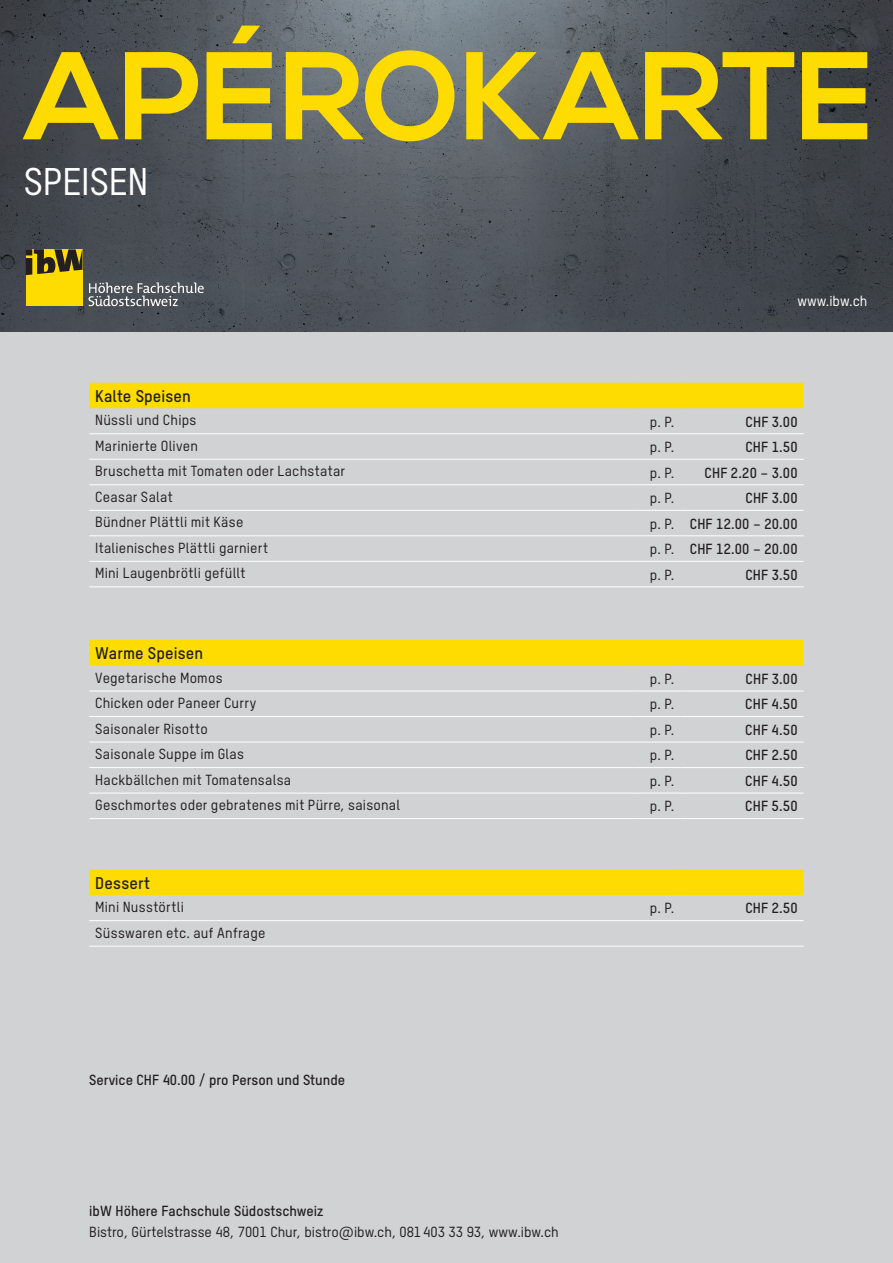
<style>
.page{position:relative;width:893px;height:1263px;background:#d1d2d4}
.page>*{position:absolute;margin:0;border:0;box-sizing:border-box;transform-origin:0 0}
.t1{font:700 124.5px "Nexa";letter-spacing:-.005em;color:#ffdc01}
.t2{font:37.5px "T Star Medium";color:#fff}
.t3{font:16.5px "T Star Bold";letter-spacing:.01em;color:#231f20}
.t4{font:14.25px "T Star Medium";letter-spacing:.015em;color:#231f20}
.t5{font:14.25px "T Star Bold";color:#231f20}
.t6{font:14.25px "T Star Medium";color:#fff}
.s1{font-family:"T Star Medium"}
</style>
<div class="page">
<hr style="left:89px;top:433px;width:545px;height:1px;background:#fff">
<hr style="left:634px;top:433px;width:46px;height:1px;background:#fff">
<hr style="left:680px;top:433px;width:124px;height:1px;background:#fff">
<hr style="left:89px;top:459px;width:545px;height:1px;background:#fff">
<hr style="left:634px;top:459px;width:46px;height:1px;background:#fff">
<hr style="left:680px;top:459px;width:124px;height:1px;background:#fff">
<hr style="left:89px;top:484px;width:545px;height:1px;background:#fff">
<hr style="left:634px;top:484px;width:46px;height:1px;background:#fff">
<hr style="left:680px;top:484px;width:124px;height:1px;background:#fff">
<hr style="left:89px;top:510px;width:545px;height:1px;background:#fff">
<hr style="left:680px;top:510px;width:124px;height:1px;background:#fff">
<hr style="left:89px;top:535px;width:545px;height:1px;background:#fff">
<hr style="left:680px;top:535px;width:124px;height:1px;background:#fff">
<hr style="left:89px;top:561px;width:545px;height:1px;background:#fff">
<hr style="left:634px;top:561px;width:46px;height:1px;background:#fff">
<hr style="left:634px;top:535px;width:46px;height:1px;background:#fff">
<hr style="left:634px;top:510px;width:46px;height:1px;background:#fff">
<div style="left:89px;top:383px;width:715px;height:25px;background:#ffdc01"></div>
<hr style="left:89px;top:586px;width:545px;height:1px;background:#fff">
<hr style="left:634px;top:586px;width:46px;height:1px;background:#fff">
<hr style="left:680px;top:561px;width:124px;height:1px;background:#fff">
<hr style="left:680px;top:586px;width:124px;height:1px;background:#fff">
<hr style="left:89px;top:716px;width:545px;height:1px;background:#fff">
<hr style="left:634px;top:716px;width:46px;height:1px;background:#fff">
<hr style="left:680px;top:716px;width:124px;height:1px;background:#fff">
<hr style="left:89px;top:742px;width:545px;height:1px;background:#fff">
<hr style="left:634px;top:742px;width:46px;height:1px;background:#fff">
<hr style="left:680px;top:742px;width:124px;height:1px;background:#fff">
<hr style="left:89px;top:767px;width:545px;height:1px;background:#fff">
<hr style="left:634px;top:767px;width:46px;height:1px;background:#fff">
<hr style="left:680px;top:767px;width:124px;height:1px;background:#fff">
<hr style="left:89px;top:793px;width:545px;height:1px;background:#fff">
<hr style="left:634px;top:793px;width:46px;height:1px;background:#fff">
<hr style="left:680px;top:793px;width:124px;height:1px;background:#fff">
<hr style="left:89px;top:818px;width:545px;height:1px;background:#fff">
<hr style="left:634px;top:818px;width:46px;height:1px;background:#fff">
<hr style="left:680px;top:818px;width:124px;height:1px;background:#fff">
<div style="left:89px;top:640px;width:715px;height:25px;background:#ffdc01"></div>
<hr style="left:89px;top:691px;width:545px;height:1px;background:#fff">
<hr style="left:634px;top:691px;width:46px;height:1px;background:#fff">
<hr style="left:680px;top:691px;width:124px;height:1px;background:#fff">
<hr style="left:89px;top:920px;width:545px;height:1px;background:#fff">
<hr style="left:634px;top:920px;width:46px;height:1px;background:#fff">
<hr style="left:680px;top:920px;width:124px;height:1px;background:#fff">
<hr style="left:89px;top:946px;width:545px;height:1px;background:#fff">
<hr style="left:634px;top:946px;width:46px;height:1px;background:#fff">
<hr style="left:680px;top:946px;width:124px;height:1px;background:#fff">
<div style="left:89px;top:870px;width:715px;height:25px;background:#ffdc01"></div>
<img style="left:0;top:0;width:893px;height:332px">
<div style="left:26px;top:249px;width:56px;height:57px;background:#ffdc01"></div>
<svg style="left:26px;top:249px;width:56px;height:26px"></svg>
<svg style="left:89px;top:282px;width:115px;height:24px;background:#72767c"></svg>
<h1 class="t1" style="left:26px;top:25px;width:850px">APÉROKARTE</h1>
<h2 class="t2" style="left:24px;top:159px;width:126px">SPEISEN</h2>
<p class="t6" style="left:797px;top:292px;width:72px">www.ibw.ch</p>
<p class="t3" style="left:95px;top:386px;width:97px">Kalte Speisen</p>
<p class="t4" style="left:95px;top:411px;width:103px">Nüssli und Chips</p>
<p class="t4" style="left:650px;top:413px;width:26px">p. P.</p>
<p class="t5" style="left:746px;top:413px;width:54px">CHF 3.00</p>
<p class="t4" style="left:95px;top:437px;width:104px">Marinierte Oliven</p>
<p class="t4" style="left:650px;top:438px;width:26px">p. P.</p>
<p class="t5" style="left:745px;top:438px;width:54px">CHF 1.50</p>
<p class="t4" style="left:95px;top:462px;width:251px">Bruschetta mit Tomaten oder Lachstatar</p>
<p class="t4" style="left:650px;top:464px;width:26px">p. P.</p>
<p class="t5" style="left:705px;top:464px;width:95px">CHF 2.20 – 3.00</p>
<p class="t4" style="left:95px;top:488px;width:79px">Ceasar Salat</p>
<p class="t4" style="left:650px;top:489px;width:26px">p. P.</p>
<p class="t5" style="left:745px;top:489px;width:54px">CHF 3.00</p>
<p class="t4" style="left:95px;top:513px;width:150px">Bündner Plättli mit Käse</p>
<p class="t5" style="left:650px;top:515px;width:149px"><span class="s1">p. P.</span> CHF 12.00 – 20.00</p>
<p class="t4" style="left:95px;top:539px;width:174px">Italienisches Plättli garniert</p>
<p class="t5" style="left:650px;top:540px;width:149px"><span class="s1">p. P.</span> CHF 12.00 – 20.00</p>
<p class="t4" style="left:95px;top:564px;width:152px">Mini Laugenbrötli gefüllt</p>
<p class="t4" style="left:650px;top:566px;width:26px">p. P.</p>
<p class="t5" style="left:745px;top:566px;width:54px">CHF 3.50</p>
<p class="t3" style="left:95px;top:643px;width:109px">Warme Speisen</p>
<p class="t4" style="left:95px;top:669px;width:129px">Vegetarische Momos</p>
<p class="t4" style="left:650px;top:670px;width:26px">p. P.</p>
<p class="t5" style="left:746px;top:670px;width:54px">CHF 3.00</p>
<p class="t4" style="left:95px;top:694px;width:162px">Chicken oder Paneer Curry</p>
<p class="t4" style="left:650px;top:695px;width:26px">p. P.</p>
<p class="t5" style="left:745px;top:695px;width:54px">CHF 4.50</p>
<p class="t4" style="left:95px;top:720px;width:114px">Saisonaler Risotto</p>
<p class="t4" style="left:650px;top:721px;width:26px">p. P.</p>
<p class="t5" style="left:745px;top:721px;width:54px">CHF 4.50</p>
<p class="t4" style="left:95px;top:745px;width:150px">Saisonale Suppe im Glas</p>
<p class="t4" style="left:650px;top:746px;width:26px">p. P.</p>
<p class="t5" style="left:745px;top:746px;width:54px">CHF 2.50</p>
<p class="t4" style="left:95px;top:771px;width:197px">Hackbällchen mit Tomatensalsa</p>
<p class="t4" style="left:650px;top:772px;width:26px">p. P.</p>
<p class="t5" style="left:745px;top:772px;width:54px">CHF 4.50</p>
<p class="t4" style="left:95px;top:796px;width:306px">Geschmortes oder gebratenes mit Pürre, saisonal</p>
<p class="t4" style="left:650px;top:797px;width:26px">p. P.</p>
<p class="t5" style="left:745px;top:797px;width:54px">CHF 5.50</p>
<p class="t3" style="left:95px;top:873px;width:56px">Dessert</p>
<p class="t4" style="left:95px;top:898px;width:90px">Mini Nusstörtli</p>
<p class="t4" style="left:650px;top:900px;width:26px">p. P.</p>
<p class="t5" style="left:745px;top:899px;width:54px">CHF 2.50</p>
<p class="t4" style="left:95px;top:924px;width:172px">Süsswaren etc. auf Anfrage</p>
<p class="t5" style="left:89px;top:1071px;width:257px">Service CHF 40.00 / pro Person und Stunde</p>
<p class="t5" style="left:89px;top:1202px;width:236px">ibW Höhere Fachschule Südostschweiz</p>
<p class="t4" style="left:89px;top:1224px;width:471px">Bistro, Gürtelstrasse 48, 7001 Chur, bistro@ibw.ch, 081 403 33 93, www.ibw.ch</p>
</div>
